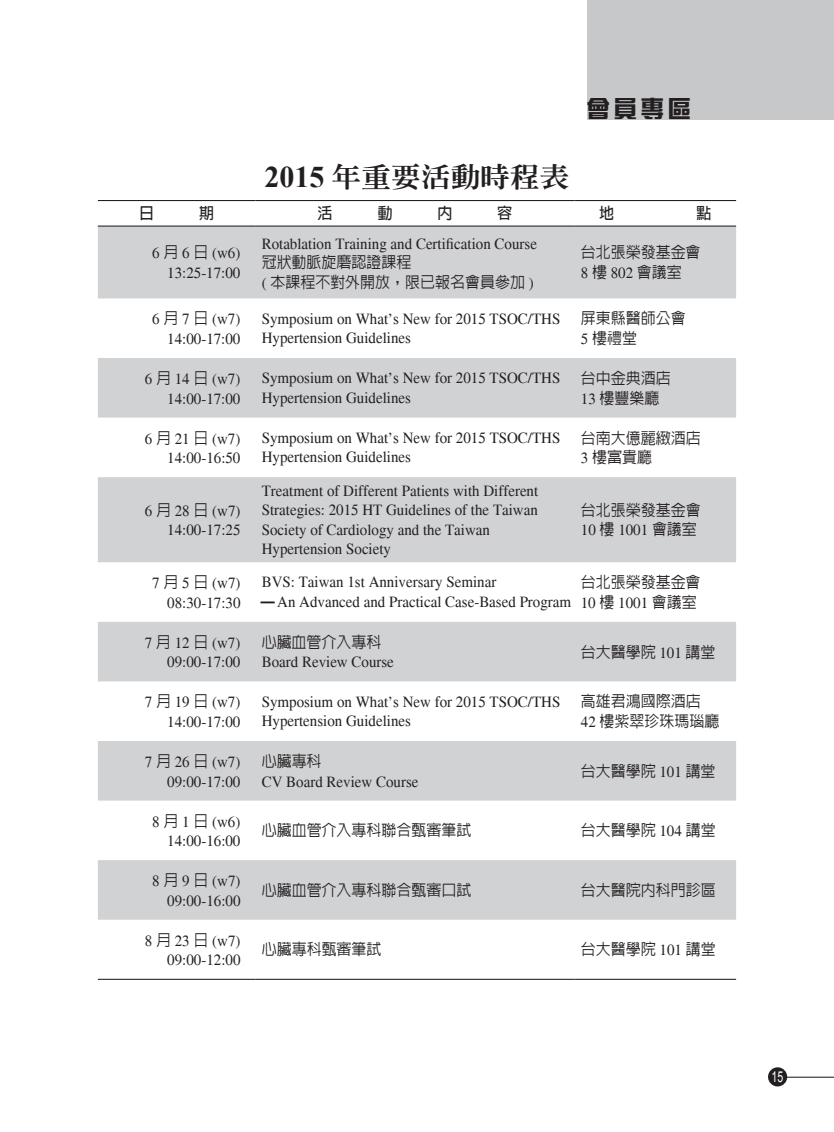
<style>
.page{position:relative;width:834px;height:1132px;background:#fff}
.page>*{position:absolute;margin:0;border:0;box-sizing:border-box;transform-origin:0 0}
.t1{font:800 27px "Inn Ming";color:#231f20;scale:1.1 1}
.t2{font:900 22.5px "Sing Yi";color:#231f20}
.t3{font:15.75px/19.5px "Times";color:#231f20;text-align:right;scale:.95 1}
.t4{font:500 15.75px/19.5px "Lin Gothic";color:#231f20;scale:.95 1}
.t5{font:700 15.75px "Lin Gothic";color:#231f20;scale:.95 1}
.t6{font:15px "Arial";color:#fff;scale:.7 1}
.s1{font-family:"Times New Roman";font-weight:700;font-size:30px}
.s2{font-family:"Lin Gothic";font-weight:500}
.s3{font-family:"Times";font-weight:400}
</style>
<div class="page">
<div style="left:767px;top:1066px;width:20px;height:20px;background:#231f20;border-radius:50%"></div>
<hr style="left:786px;top:1076px;width:47px;height:1px;background:#231f20">
<div style="left:587px;top:0;width:246px;height:119px;background:#c7c8ca"></div>
<svg style="left:98px;top:226px;width:638px;height:693px;fill:#d1d2d4"></svg>
<hr style="left:98px;top:200px;width:157px;height:1px;background:#231f20">
<hr style="left:255px;top:200px;width:319px;height:1px;background:#231f20">
<hr style="left:574px;top:200px;width:162px;height:1px;background:#231f20">
<hr style="left:98px;top:225px;width:157px;height:1px;background:#231f20">
<hr style="left:255px;top:225px;width:319px;height:1px;background:#231f20">
<hr style="left:574px;top:225px;width:162px;height:1px;background:#231f20">
<hr style="left:98px;top:978px;width:157px;height:1px;background:#231f20">
<hr style="left:255px;top:978px;width:319px;height:1px;background:#231f20">
<hr style="left:574px;top:978px;width:162px;height:1px;background:#231f20">
<svg style="left:261px;top:602px;width:13px;height:1px"></svg>
<h1 class="t1" style="left:264px;top:163px;width:279px"><span class="s1">2015</span> 年重要活動時程表</h1>
<h2 class="t2" style="left:587px;top:96px;width:105px">會員專區</h2>
<p class="t5" style="left:139px;top:205px;width:17px">日</p>
<p class="t5" style="left:199px;top:205px;width:17px">期</p>
<p class="t5" style="left:317px;top:205px;width:17px">活</p>
<p class="t5" style="left:377px;top:205px;width:17px">動</p>
<p class="t5" style="left:437px;top:205px;width:17px">內</p>
<p class="t5" style="left:497px;top:205px;width:17px">容</p>
<p class="t5" style="left:599px;top:205px;width:17px">地</p>
<p class="t5" style="left:696px;top:205px;width:17px">點</p>
<p class="t3" style="left:152px;top:243px;width:94px">6<span class="s2">月</span>6<span class="s2">日</span>(w6)<br>13:25-17:00</p>
<p class="t3" style="left:262px;top:234px;width:291px">Rotablation Training and Certification Course</p>
<p class="t4" style="left:262px;top:252px;width:288px">冠狀動脈旋磨認證課程<br><span class="s3">(</span> 本課程不對外開放，限已報名會員參加 <span class="s3">)</span></p>
<p class="t4" style="left:580px;top:243px;width:128px">台北張榮發基金會</p>
<p class="t3" style="left:580px;top:263px;width:108px">8 <span class="s2">樓</span> 802 <span class="s2">會議室</span></p>
<p class="t3" style="left:152px;top:309px;width:94px">6<span class="s2">月</span>7<span class="s2">日</span>(w7)<br>14:00-17:00</p>
<p class="t3" style="left:262px;top:309px;width:316px;text-align:left">Symposium on What’s New for 2015 TSOC/THS<br>Hypertension Guidelines</p>
<p class="t4" style="left:580px;top:308px;width:112px">屏東縣醫師公會<br><span class="s3">5</span> 樓禮堂</p>
<p class="t3" style="left:145px;top:369px;width:102px">6 <span class="s2">月</span> 14 <span class="s2">日</span> (w7)<br>14:00-17:00</p>
<p class="t3" style="left:262px;top:368px;width:316px;text-align:left">Symposium on What’s New for 2015 TSOC/THS<br>Hypertension Guidelines</p>
<p class="t4" style="left:580px;top:368px;width:96px">台中金典酒店<br><span class="s3">13</span> 樓豐樂廳</p>
<p class="t3" style="left:145px;top:428px;width:102px">6 <span class="s2">月</span> 21 <span class="s2">日</span> (w7)<br>14:00-16:50</p>
<p class="t3" style="left:262px;top:428px;width:316px;text-align:left">Symposium on What’s New for 2015 TSOC/THS<br>Hypertension Guidelines</p>
<p class="t4" style="left:580px;top:427px;width:128px">台南大億麗緻酒店<br><span class="s3">3</span> 樓富貴廳</p>
<p class="t3" style="left:145px;top:501px;width:102px">6 <span class="s2">月</span> 28 <span class="s2">日</span> (w7)<br>14:00-17:25</p>
<p class="t3" style="left:262px;top:480px;width:292px;text-align:left">Treatment of Different Patients with Different Strategies: 2015 HT Guidelines of the Taiwan Society of Cardiology and the Taiwan Hypertension Society</p>
<p class="t4" style="left:580px;top:500px;width:128px">台北張榮發基金會</p>
<p class="t3" style="left:580px;top:520px;width:124px">10 <span class="s2">樓</span> 1001 <span class="s2">會議室</span></p>
<p class="t3" style="left:152px;top:573px;width:94px">7<span class="s2">月</span>5<span class="s2">日</span>(w7)<br>08:30-17:30</p>
<p class="t3" style="left:277px;top:572px;width:311px;text-align:left;text-indent:-15px">BVS: Taiwan 1st Anniversary Seminar<br>An Advanced and Practical Case-Based Program</p>
<p class="t4" style="left:580px;top:572px;width:128px">台北張榮發基金會</p>
<p class="t3" style="left:580px;top:592px;width:124px">10 <span class="s2">樓</span> 1001 <span class="s2">會議室</span></p>
<p class="t3" style="left:145px;top:632px;width:102px">7 <span class="s2">月</span> 12 <span class="s2">日</span> (w7)<br>09:00-17:00</p>
<p class="t4" style="left:262px;top:632px;width:128px">心臟血管介入專科</p>
<p class="t3" style="left:262px;top:652px;width:141px">Board Review Course</p>
<p class="t4" style="left:580px;top:641px;width:143px">台大醫學院 <span class="s3">101</span> 講堂</p>
<p class="t3" style="left:145px;top:692px;width:102px">7 <span class="s2">月</span> 19 <span class="s2">日</span> (w7)<br>14:00-17:00</p>
<p class="t3" style="left:262px;top:691px;width:316px;text-align:left">Symposium on What’s New for 2015 TSOC/THS<br>Hypertension Guidelines</p>
<p class="t4" style="left:580px;top:691px;width:147px">高雄君鴻國際酒店<br><span class="s3">42</span> 樓紫翠珍珠瑪瑙廳</p>
<p class="t3" style="left:145px;top:751px;width:102px">7 <span class="s2">月</span> 26 <span class="s2">日</span> (w7)<br>09:00-17:00</p>
<p class="t4" style="left:262px;top:751px;width:65px">心臟專科</p>
<p class="t4" style="left:580px;top:760px;width:143px">台大醫學院 <span class="s3">101</span> 講堂</p>
<p class="t3" style="left:262px;top:771px;width:166px">CV Board Review Course</p>
<p class="t3" style="left:152px;top:811px;width:94px">8<span class="s2">月</span>1<span class="s2">日</span>(w6)<br>14:00-16:00</p>
<p class="t4" style="left:262px;top:820px;width:222px">心臟血管介入專科聯合甄審筆試</p>
<p class="t4" style="left:580px;top:820px;width:143px">台大醫學院 <span class="s3">104</span> 講堂</p>
<p class="t3" style="left:152px;top:871px;width:94px">8<span class="s2">月</span>9<span class="s2">日</span>(w7)<br>09:00-16:00</p>
<p class="t4" style="left:262px;top:879px;width:222px">心臟血管介入專科聯合甄審口試</p>
<p class="t4" style="left:580px;top:879px;width:143px">台大醫院內科門診區</p>
<p class="t3" style="left:145px;top:930px;width:102px">8 <span class="s2">月</span> 23 <span class="s2">日</span> (w7)<br>09:00-12:00</p>
<p class="t4" style="left:262px;top:939px;width:128px">心臟專科甄審筆試</p>
<p class="t4" style="left:580px;top:939px;width:143px">台大醫學院 <span class="s3">101</span> 講堂</p>
<p class="t6" style="left:771px;top:1066px;width:18px">15</p>
</div>
